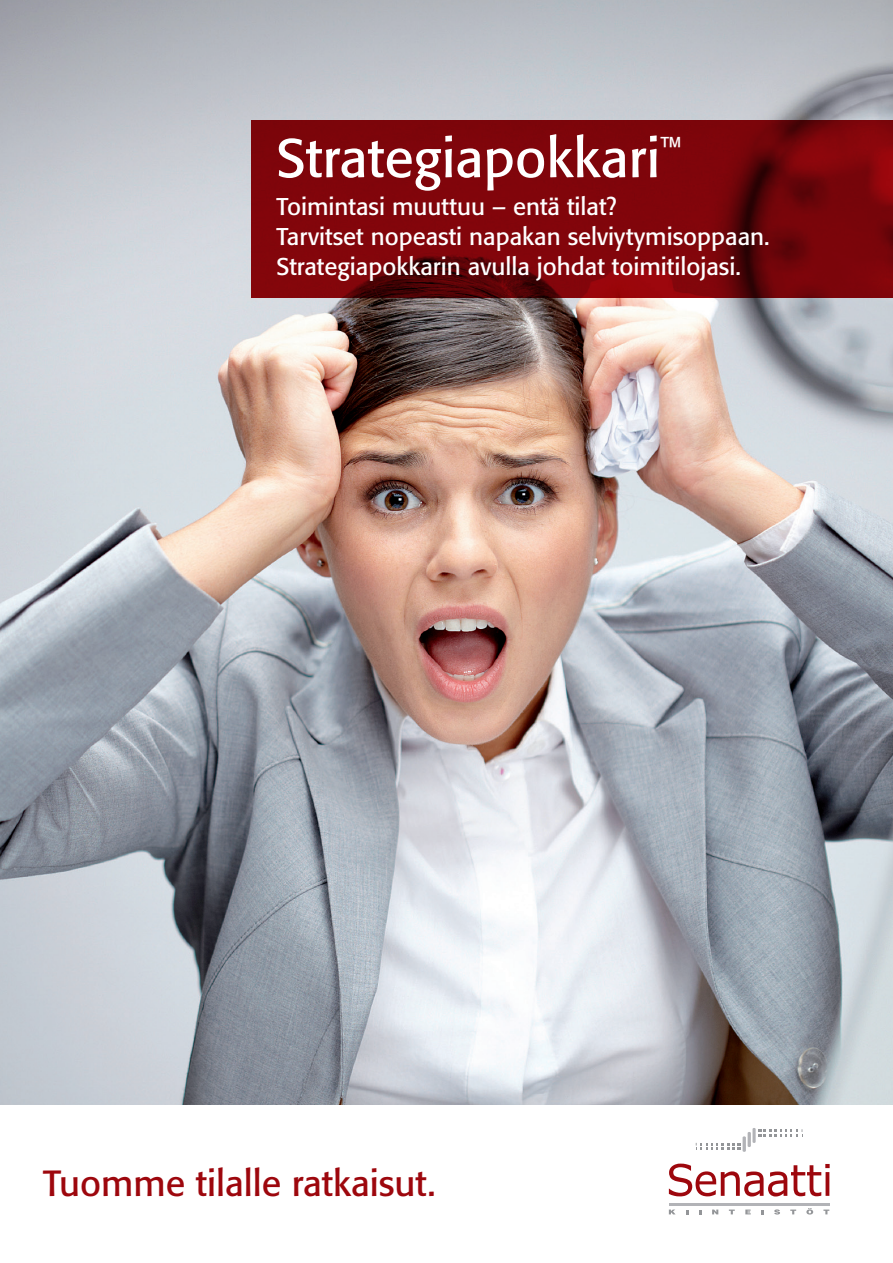
<style>
.page{position:relative;width:893px;height:1263px;background:#fff}
.page>*{position:absolute;margin:0;border:0;box-sizing:border-box;transform-origin:0 0}
.t1{font:54px "Formata BQ";color:#fff}
.t2{font:36px "Formata BQ";color:#9d070d}
.t3{font:24px/30px "Formata BQ";color:#fff}
</style>
<div class="page">
<img style="left:0;top:0;width:893px;height:1105px">
<svg style="left:251px;top:120px;width:642px;height:178px;background:#79040a"></svg>
<svg style="left:669px;top:1209px;width:6px;height:5px"></svg>
<svg style="left:712px;top:1209px;width:6px;height:5px"></svg>
<svg style="left:729px;top:1209px;width:6px;height:5px"></svg>
<svg style="left:745px;top:1209px;width:6px;height:5px"></svg>
<svg style="left:761px;top:1210px;width:3px;height:4px"></svg>
<svg style="left:774px;top:1209px;width:6px;height:5px"></svg>
<svg style="left:790px;top:1209px;width:6px;height:5px"></svg>
<svg style="left:823px;top:1209px;width:6px;height:5px"></svg>
<svg style="left:752px;top:1128px;width:4px;height:15px"></svg>
<hr style="left:748px;top:1132px;width:3px;height:15px;background:#b2b3b7">
<hr style="left:743px;top:1136px;width:3px;height:16px;background:#b2b3b7">
<svg style="left:758px;top:1129px;width:45px;height:7px"></svg>
<svg style="left:696px;top:1143px;width:44px;height:7px"></svg>
<svg style="left:669px;top:1163px;width:161px;height:33px"></svg>
<hr style="left:669px;top:1203px;width:160px;height:3px;background:#b2b3b7">
<svg style="left:806px;top:1208px;width:7px;height:6px"></svg>
<p class="t1" style="left:276px;top:125px;width:407px">Strategiapokkari<sup>™</sup></p>
<p class="t3" style="left:276px;top:192px;width:495px">Toimintasi muuttuu – entä tilat?<br>Tarvitset nopeasti napakan selviytymisoppaan.<br>Strategiapokkarin avulla johdat toimitilojasi.</p>
<p class="t2" style="left:43px;top:1162px;width:394px">Tuomme tilalle ratkaisut.</p>
</div>
